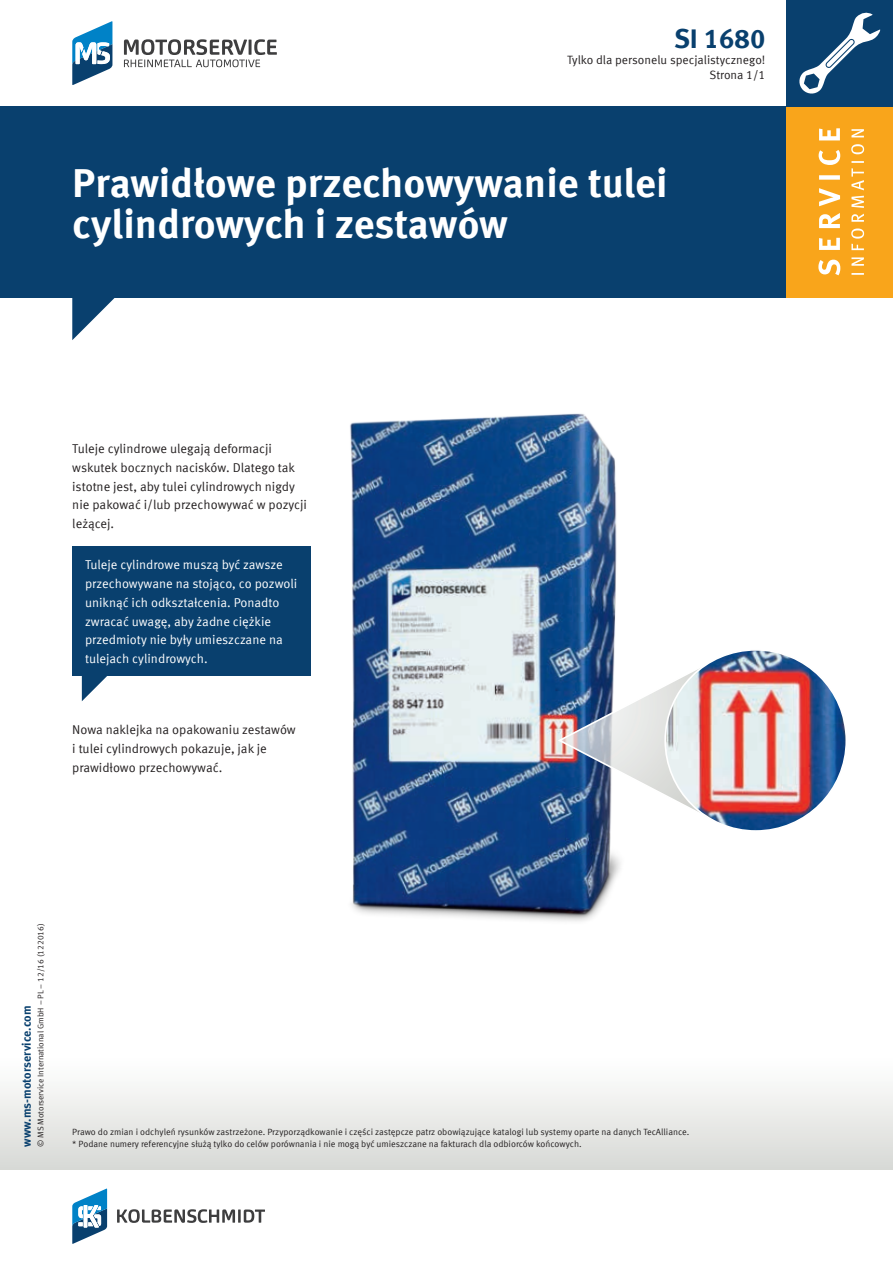
<style>
.page{position:relative;width:893px;height:1263px;background:#fff}
.page>*{position:absolute;margin:0;border:0;box-sizing:border-box;transform-origin:0 0}
.t1{font:700 40.5px/40.5px "Meta OFC";letter-spacing:-.005em;color:#fff}
.t2{font:700 27px "Meta Offc Pro";color:#09406e}
.t3{font:12.75px/18.8px "Meta Offc Pro Norm";color:#231f20}
.t4{font:12.75px/18.8px "Meta Offc Pro Norm";color:#fff}
.t5{font:12px "Meta Offc Pro Norm";color:#231f20}
.t6{font:700 12px "Meta Offc Pro";color:#09406e}
.t7{font:9px/12px "Meta Offc Pro Norm";letter-spacing:-.005em;color:#231f20}
.t8{font:8.25px "Meta Offc Pro Norm";color:#231f20}
</style>
<div class="page">
<div style="left:0;top:1054px;width:893px;height:115px;background:linear-gradient(to bottom,#fff,#d8d9d6)"></div>
<div style="left:0;top:106px;width:893px;height:192px;background:#09406e"></div>
<svg style="left:72px;top:298px;width:43px;height:42px"></svg>
<div style="left:787px;top:106px;width:106px;height:192px;background:#f9a51b"></div>
<div style="left:787px;top:0;width:106px;height:106px;background:#09406e"></div>
<svg style="left:799px;top:12px;width:81px;height:82px"></svg>
<svg style="left:851px;top:129px;width:13px;height:146px"></svg>
<svg style="left:818px;top:128px;width:22px;height:147px"></svg>
<svg style="left:124px;top:39px;width:153px;height:28px"></svg>
<svg style="left:72px;top:21px;width:40px;height:64px"></svg>
<svg style="left:117px;top:1209px;width:148px;height:14px"></svg>
<svg style="left:72px;top:1188px;width:35px;height:56px"></svg>
<img style="left:350px;top:413px;width:271px;height:509px">
<img style="left:557px;top:654px;width:143px;height:172px">
<img style="left:665px;top:650px;width:181px;height:181px;border-radius:91px">
<div style="left:72px;top:547px;width:238px;height:129px;background:#09406e"></div>
<svg style="left:82px;top:676px;width:25px;height:25px"></svg>
<h2 class="t2" style="left:674px;top:18px;width:93px">SI 1680</h2>
<h3 class="t5" style="left:567px;top:51px;width:200px">Tylko dla personelu specjalistycznego!</h3>
<h1 class="t1" style="left:72px;top:163px;width:597px">Prawidłowe przechowywanie tulei cylindrowych i zestawów</h1>
<h3 class="t5" style="left:709px;top:66px;width:57px">Strona 1/1</h3>
<h3 class="t3" style="left:72px;top:438px;width:236px">Tuleje cylindrowe ulegają deformacji wskutek bocznych nacisków. Dlatego tak istotne jest, aby tulei cylindrowych nigdy nie pakować i/lub przechowywać w pozycji leżącej.</h3>
<h3 class="t4" style="left:85px;top:555px;width:214px">Tuleje cylindrowe muszą być zawsze przechowywane na stojąco, co pozwoli uniknąć ich odkształcenia. Ponadto zwracać uwagę, aby żadne ciężkie przedmioty nie były umieszczane na tulejach cylindrowych.</h3>
<h3 class="t3" style="left:72px;top:720px;width:225px">Nowa naklejka na opakowaniu zestawów i tulei cylindrowych pokazuje, jak je prawidłowo przechowywać.</h3>
<p class="t8" style="left:34px;top:1147px;width:225px;rotate:-90deg">© MS Motorservice International GmbH – PL – 12/16 (122016)</p>
<h3 class="t6" style="left:17px;top:1147px;width:143px;rotate:-90deg">www.ms-motorservice.com</h3>
<p class="t7" style="left:72px;top:1125px;width:619px">Prawo do zmian i odchyleń rysunków zastrzeżone. Przyporządkowanie i części zastępcze patrz obowiązujące katalogi lub systemy oparte na danych TecAlliance. * Podane numery referencyjne służą tylko do celów porównania i nie mogą być umieszczane na fakturach dla odbiorców końcowych.</p>
</div>
